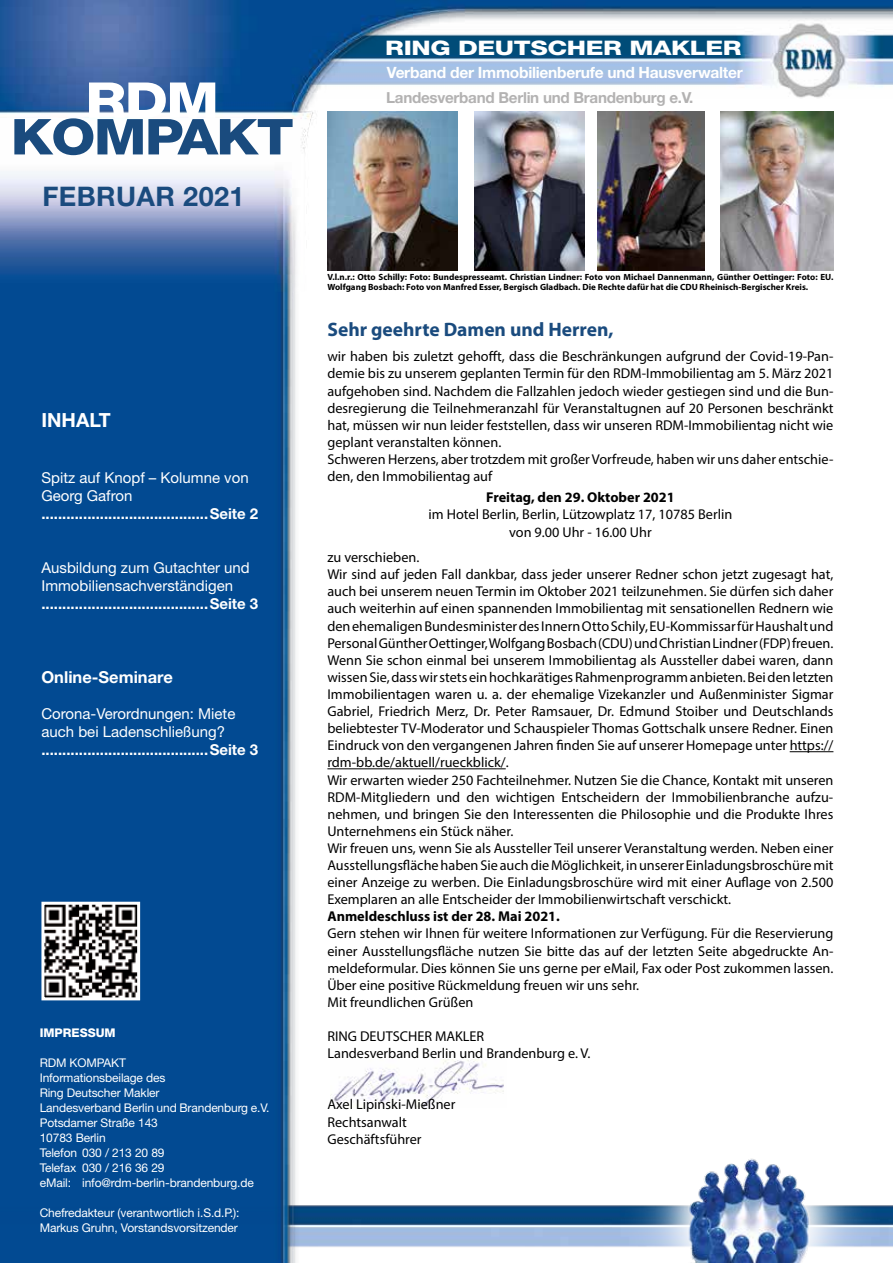
<style>
.page{position:relative;width:893px;height:1263px;background:#fff}
.page>*{position:absolute;margin:0;border:0;box-sizing:border-box;transform-origin:0 0}
.t1{font:800 49.5px "Helvetica Neue LT";letter-spacing:-.03em;color:#1a4b7e;scale:1.15 1}
.t2{font:800 49.5px "Helvetica Neue LT";color:#fff;scale:1.15 1}
.t3{font:700 27px "Helvetica Neue LT";letter-spacing:.015em;color:#1a4b7e}
.t4{font:800 20.1px "Helvetica Neue LT";letter-spacing:-.015em;color:#fff;scale:1.3 1}
.t5{font:700 19.5px "Myriad Pro";color:#1a4b7e}
.t6{font:700 19.5px "Helvetica Neue LT";color:#fff}
.t7{font:700 16.5px "Helvetica Neue LT";color:#fff}
.t8{font:700 15.6px "Helvetica Neue LT";letter-spacing:-.02em;color:#fff}
.t9{font:700 15.15px "Helvetica Neue LT";letter-spacing:-.02em;color:#b3b2b2}
.t10{font:700 15px "Helvetica Neue LT";color:#fff}
.t11{font:15px/18px "Helvetica Neue LT";color:#fff}
.t12{font:14.25px/17.1px "Myriad Pro";color:#000}
.t13{font:700 14.25px "Myriad Pro";color:#000}
.t14{font:12px/15px "Helvetica Neue LT";letter-spacing:-.01em;color:#fff}
.t15{font:800 12px "Helvetica Neue LT";color:#fff}
.t16{font:700 9px/10.8px "Myriad Pro";color:#000}
</style>
<div class="page">
<img style="left:0;top:0;width:893px;height:1263px">
<img style="left:45px;top:906px;width:91px;height:90px">
<div style="left:41px;top:902px;width:99px;height:98px;border:3px solid #fff"></div>
<hr style="left:790px;top:751px;width:43px;height:1px;background:#000">
<hr style="left:327px;top:768px;width:179px;height:1px;background:#000">
<img style="left:475px;top:111px;width:110px;height:160px">
<img style="left:721px;top:111px;width:112px;height:160px">
<img style="left:327px;top:111px;width:131px;height:159px">
<img style="left:597px;top:111px;width:108px;height:160px">
<h1 class="t2" style="left:85px;top:71px;width:118px">RDM</h1>
<h1 class="t1" style="left:11px;top:107px;width:247px">KOMPAKT</h1>
<h2 class="t3" style="left:42px;top:180px;width:204px">FEBRUAR 2021</h2>
<h3 class="t6" style="left:41px;top:408px;width:71px">INHALT</h3>
<p class="t11" style="left:41px;top:468px;width:209px">Spitz auf Knopf – Kolumne von<br>Georg Gafron</p>
<p class="t10" style="left:41px;top:504px;width:218px">........................................Seite 2</p>
<p class="t11" style="left:41px;top:558px;width:210px">Ausbildung zum Gutachter und<br>Immobiliensachverständigen</p>
<p class="t10" style="left:41px;top:594px;width:218px">........................................Seite 3</p>
<p class="t7" style="left:41px;top:666px;width:133px">Online-Seminare</p>
<p class="t11" style="left:41px;top:704px;width:195px">Corona-Verordnungen: Miete auch bei Ladenschließung?</p>
<p class="t10" style="left:41px;top:740px;width:218px">........................................Seite 3</p>
<p class="t15" style="left:40px;top:1025px;width:78px">IMPRESSUM</p>
<p class="t14" style="left:40px;top:1055px;width:231px">RDM KOMPAKT<br>Informationsbeilage des<br>Ring Deutscher Makler<br>Landesverband Berlin und Brandenburg e.V.<br>Potsdamer Straße 143<br>10783 Berlin<br>Telefon 030 / 213 20 89<br>Telefax 030 / 216 36 29<br>eMail: info@rdm-berlin-brandenburg.de</p>
<p class="t14" style="left:40px;top:1205px;width:201px">Chefredakteur (verantwortlich i.S.d.P.):<br>Markus Gruhn, Vorstandsvorsitzender</p>
<h3 class="t4" style="left:385px;top:36px;width:276px">RING DEUTSCHER MAKLER</h3>
<p class="t8" style="left:387px;top:63px;width:357px">Verband der Immobilienberufe und Hausverwalter</p>
<p class="t9" style="left:386px;top:88px;width:309px">Landesverband Berlin und Brandenburg e.V.</p>
<p class="t16" style="left:327px;top:271px;width:508px">V.l.n.r.: Otto Schilly: Foto: Bundespresseamt. Christian Lindner: Foto von Michael Dannenmann, Günther Oettinger: Foto: EU.<br>Wolfgang Bosbach: Foto von Manfred Esser, Bergisch Gladbach. Die Rechte dafür hat die CDU Rheinisch-Bergischer Kreis.</p>
<h3 class="t5" style="left:327px;top:316px;width:288px">Sehr geehrte Damen und Herren,</h3>
<p class="t12" style="left:327px;top:348px;width:508px">wir haben bis zuletzt gehofft, dass die Beschränkungen aufgrund der Covid-19-Pan&shy;demie bis zu unserem geplanten Termin für den RDM-Immobilientag am 5. März 2021 aufgehoben sind. Nachdem die Fallzahlen jedoch wieder gestiegen sind und die Bun&shy;desregierung die Teilnehmeranzahl für Veranstaltugnen auf 20 Personen beschränkt hat, müssen wir nun leider feststellen, dass wir unseren RDM-Immobilientag nicht wie geplant veranstalten können.<br>Schweren Herzens, aber trotzdem mit großer Vorfreude, haben wir uns daher entschie&shy;den, den Immobilientag auf</p>
<p class="t13" style="left:486px;top:488px;width:190px">Freitag, den 29. Oktober 2021</p>
<p class="t12" style="left:429px;top:506px;width:305px;text-align:center">im Hotel Berlin, Berlin, Lützowplatz 17, 10785 Berlin von 9.00 Uhr - 16.00 Uhr</p>
<p class="t12" style="left:327px;top:549px;width:508px">zu verschieben.<br>Wir sind auf jeden Fall dankbar, dass jeder unserer Redner schon jetzt zugesagt hat, auch bei unserem neuen Termin im Oktober 2021 teilzunehmen. Sie dürfen sich daher auch weiterhin auf einen spannenden Immobilientag mit sensationellen Rednern wie den ehemaligen Bundesminister des Innern Otto Schily, EU-Kommissar für Haushalt und Personal Günther Oettinger, Wolfgang Bosbach (CDU) und Christian Lindner (FDP) freuen.<br>Wenn Sie schon einmal bei unserem Immobilientag als Aussteller dabei waren, dann wissen Sie, dass wir stets ein hochkarätiges Rahmenprogramm anbieten. Bei den letzten Immobilientagen waren u. a. der ehemalige Vizekanzler und Außenminister Sigmar Gabriel, Friedrich Merz, Dr. Peter Ramsauer, Dr. Edmund Stoiber und Deutschlands beliebtester TV-Moderator und Schauspieler Thomas Gottschalk unsere Redner. Einen Eindruck von den vergangenen Jahren finden Sie auf unserer Homepage unter https:// rdm-bb.de/aktuell/rueckblick/.<br>Wir erwarten wieder 250 Fachteilnehmer. Nutzen Sie die Chance, Kontakt mit unseren RDM-Mitgliedern und den wichtigen Entscheidern der Immobilienbranche aufzu&shy;nehmen, und bringen Sie den Interessenten die Philosophie und die Produkte Ihres Unternehmens ein Stück näher.<br>Wir freuen uns, wenn Sie als Aussteller Teil unserer Veranstaltung werden. Neben einer Ausstellungsfläche haben Sie auch die Möglichkeit, in unserer Einladungsbroschüre mit einer Anzeige zu werben. Die Einladungsbroschüre wird mit einer Auflage von 2.500<br>Exemplaren an alle Entscheider der Immobilienwirtschaft verschickt.</p>
<p class="t13" style="left:327px;top:907px;width:234px">Anmeldeschluss ist der 28. Mai 2021.</p>
<p class="t12" style="left:327px;top:925px;width:507px">Gern stehen wir Ihnen für weitere Informationen zur Verfügung. Für die Reservierung einer Ausstellungsfläche nutzen Sie bitte das auf der letzten Seite abgedruckte An&shy;meldeformular. Dies können Sie uns gerne per eMail, Fax oder Post zukommen lassen.<br>Über eine positive Rückmeldung freuen wir uns sehr.<br>Mit freundlichen Grüßen</p>
<p class="t12" style="left:327px;top:1027px;width:265px">RING DEUTSCHER MAKLER<br>Landesverband Berlin und Brandenburg e. V.</p>
<p class="t12" style="left:327px;top:1096px;width:129px">Axel Lipinski-Mießner<br>Rechtsanwalt<br>Geschäftsführer</p>
</div>
